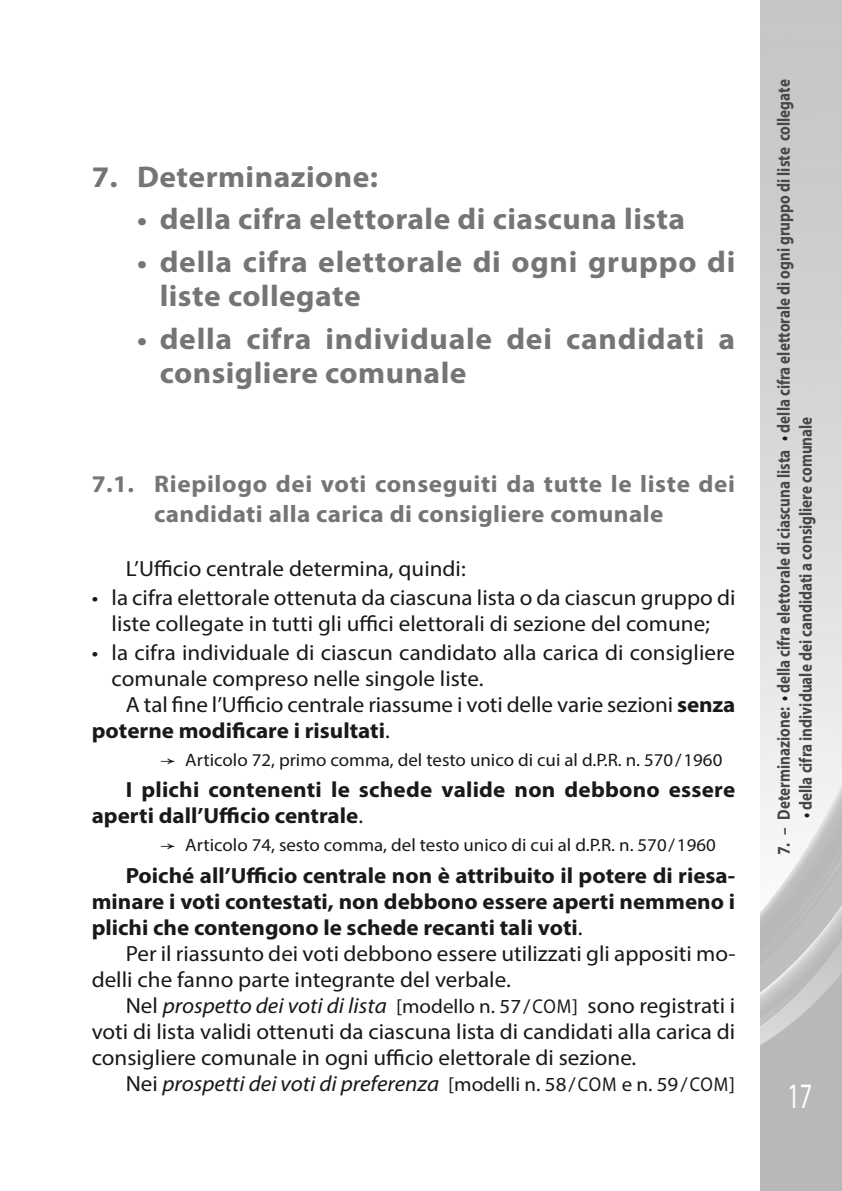
<style>
.page{position:relative;width:842px;height:1191px;background:#fff}
.page>*{position:absolute;margin:0;border:0;box-sizing:border-box;transform-origin:0 0}
.t1{font:36px "Myriad Pro";color:#fff;scale:.67 1}
.t2{font:700 30px/34px "Myriad Pro";letter-spacing:.015em;color:#757575;scale:1.05 1}
.t3{font:700 24px/30px "Myriad Pro";letter-spacing:.015em;color:#757575;text-align:center;scale:1.05 1}
.t4{font:22px/26px "Myriad Pro";color:#191919;scale:1.05 1}
.t5{font:700 22px/26px "Myriad Pro";color:#191919;scale:1.05 1}
.t6{font:italic 22px "Myriad Pro";color:#191919;scale:1.05 1}
.t7{font:700 18px "Myriad Pro";color:#474747;scale:.84 1}
.t8{font:18px "Myriad Pro";color:#191919;scale:1.05 1}
.s1{font-size:28px}
.s2{font-weight:700}
.s3{font-family:"Arial Unicode MS"}
.s4{font-weight:400}
.s5{font-style:italic}
.s6{font-size:20px}
.s7{font-style:normal}
.s8{font-style:normal;font-size:20px}
.s9{color:#191919}
</style>
<div class="page">
<img style="left:761px;top:0;width:81px;height:1191px">
<h2 class="t2" style="left:92px;top:162px;width:274px">7. Determinazione:</h2>
<h2 class="t2" style="left:137px;top:205px;width:524px"><span class="s1">•</span> della cifra elettorale di ciascuna lista</h2>
<h2 class="t2" style="left:160px;top:247px;width:550px;text-indent:-23px"><span class="s1">•</span> della cifra elettorale di ogni gruppo di liste collegate</h2>
<h2 class="t2" style="left:160px;top:324px;width:549px;text-indent:-23px"><span class="s1">•</span> della cifra individuale dei candidati a consigliere comunale</h2>
<p class="t3" style="left:92px;top:471px;width:614px">7.1. Riepilogo dei voti conseguiti da tutte le liste dei candidati alla carica di consigliere comunale</p>
<p class="t4" style="left:126px;top:558px;width:325px">L’Ufficio centrale determina, quindi:</p>
<p class="t4" style="left:92px;top:586px;width:614px;text-align:center">• la cifra elettorale ottenuta da ciascuna lista o da ciascun gruppo di liste collegate in tutti gli uffici elettorali di sezione del comune;</p>
<p class="t4" style="left:112px;top:641px;width:595px;text-indent:-20px">• la cifra individuale di ciascun candidato alla carica di consigliere comunale compreso nelle singole liste.</p>
<p class="t4" style="left:92px;top:693px;width:614px;text-indent:34px">A tal fine l’Ufficio centrale riassume i voti delle varie sezioni <span class="s2">senza poterne modificare i risultati</span>.</p>
<p class="t8" style="left:160px;top:753px;width:537px"><span class="s3">￫</span> Articolo 72, primo comma, del testo unico di cui al d.P.R. n. 570/1960</p>
<p class="t5" style="left:92px;top:779px;width:614px;text-indent:34px">I plichi contenenti le schede valide non debbono essere aperti dall’Ufficio centrale<span class="s4">.</span></p>
<p class="t8" style="left:160px;top:838px;width:531px"><span class="s3">￫</span> Articolo 74, sesto comma, del testo unico di cui al d.P.R. n. 570/1960</p>
<p class="t5" style="left:92px;top:864px;width:614px;text-align:justify;text-indent:34px">Poiché all’Ufficio centrale non è attribuito il potere di riesa&shy;minare i voti contestati, non debbono essere aperti nemmeno i plichi che contengono le schede recanti tali voti<span class="s4">.</span></p>
<p class="t4" style="left:92px;top:942px;width:615px;text-indent:34px">Per il riassunto dei voti debbono essere utilizzati gli appositi mo&shy;delli che fanno parte integrante del verbale.</p>
<p class="t4" style="left:92px;top:994px;width:614px;text-align:justify;text-indent:34px">Nel <span class="s5">prospetto dei voti di lista</span> <span class="s6">[modello n. 57/COM]</span> sono registrati i voti di lista validi ottenuti da ciascuna lista di candidati alla carica di consigliere comunale in ogni ufficio elettorale di sezione.</p>
<p class="t6" style="left:126px;top:1075px;width:582px"><span class="s7">Nei</span> prospetti dei voti di preferenza <span class="s8">[modelli n. 58/COM e n. 59/COM]</span></p>
<p class="t7" style="left:777px;top:853px;width:923px;rotate:-90deg">7. – Determinazione: <span class="s9">•</span> della cifra elettorale di ciascuna lista <span class="s9">•</span> della cifra elettorale di ogni gruppo di liste collegate</p>
<p class="t7" style="left:799px;top:818px;width:479px;rotate:-90deg"><span class="s9">•</span> della cifra individuale dei candidati a consigliere comunale</p>
<h1 class="t1" style="left:787px;top:1082px;width:38px">17</h1>
</div>
